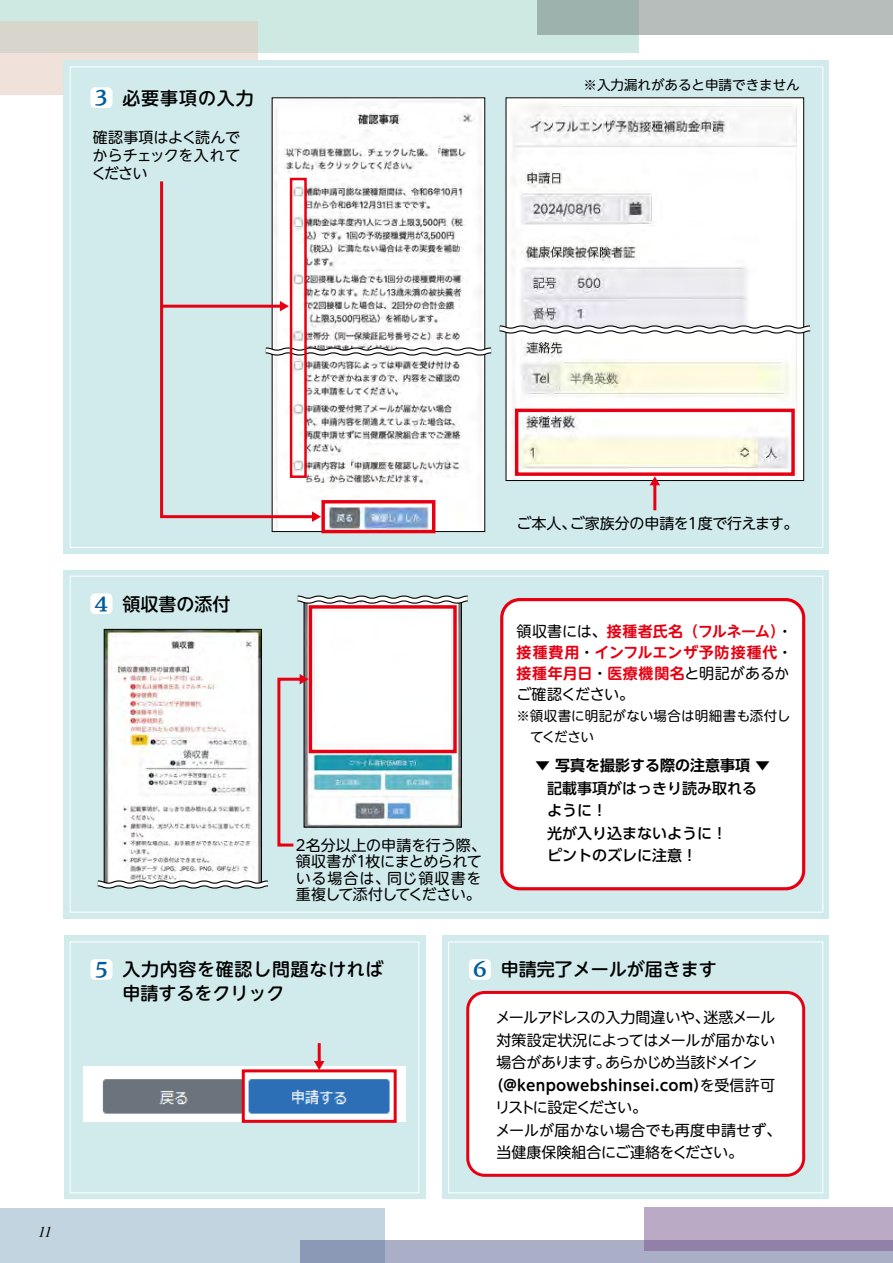
<style>
.page{position:relative;width:893px;height:1263px;background:#fff}
.page>*{position:absolute;margin:0;border:0;box-sizing:border-box;transform-origin:0 0}
.t1{font:25.5px "P Chisaki Min 2 B";color:#005d9d}
.t2{font:500 18px/24px "UD Shin M Go Pr 6";letter-spacing:.04em;color:#000}
.t3{font:500 18px "UD Shin M Go Pr 6";color:#000}
.t4{font:500 18px "UD Shin M Go Pr 6";letter-spacing:.05em;color:#000}
.t5{font:15px/18px "UD Shin M Go Pr 6";letter-spacing:-.015em;color:#000;text-align:justify}
.t6{font:700 15px/21px "UD Shin M Go Pr 6 De";letter-spacing:.03em;color:#e60012;text-align:justify}
.t7{font:500 15px/22.5px "UD Shin Go Pr 6";color:#000}
.t8{font:700 15px "UD Shin M Go Pr 6 De";letter-spacing:.015em;color:#000}
.t9{font:15px/16.5px "UD Shin M Go Pr 6";letter-spacing:-.04em;color:#000}
.t10{font:700 15px "UD Shin Go Pr 6 De";color:#000}
.t11{font:15px "UD Shin M Go Pr 6";letter-spacing:-.085em;color:#000}
.t12{font:15px "UD Shin M Go Pr 6";letter-spacing:-.035em;color:#000}
.t13{font:15px "UD Shin M Go Pr 6";letter-spacing:-.045em;color:#000}
.t14{font:italic 14.85px "Times";color:#000}
.t15{font:13.5px/21px "UD Shin M Go Pr 6";color:#000}
.s1{font-family:"UD Shin M Go Pr 6";font-weight:400;color:#000}
.s2{font-family:"UD Shin M Go Pr 6";font-weight:400}
</style>
<div class="page">
<div style="left:0;top:0;width:639px;height:52px;background:#cee9e1"></div>
<div style="left:537px;top:0;width:356px;height:35px;background:linear-gradient(to right,#a0b3ae,#bec1c0)"></div>
<div style="left:0;top:21px;width:258px;height:73px;background:linear-gradient(to bottom,#d4d4c9,#f8e5e0)"></div>
<div style="left:0;top:1208px;width:385px;height:55px;background:#c2d4df"></div>
<svg style="left:301px;top:1240px;width:592px;height:23px;background:#a4aac3"></svg>
<svg style="left:645px;top:1208px;width:248px;height:43px;background:#b09fbe"></svg>
<div style="left:64px;top:61px;width:765px;height:493px;background:#d1ebec"></div>
<div style="left:64px;top:570px;width:765px;height:348px;background:#d1ebec"></div>
<div style="left:64px;top:935px;width:361px;height:264px;background:#d1ebec"></div>
<div style="left:70px;top:941px;width:349px;height:252px;border:1px solid #fff"></div>
<div style="left:442px;top:935px;width:387px;height:264px;background:#d1ebec"></div>
<div style="left:448px;top:941px;width:375px;height:252px;border:1px solid #fff"></div>
<img style="left:274px;top:100px;width:209px;height:244px">
<img style="left:274px;top:359px;width:209px;height:171px">
<img style="left:508px;top:100px;width:294px;height:222px">
<img style="left:508px;top:337px;width:294px;height:142px">
<div style="left:506px;top:98px;width:298px;height:383px;border:1px solid #000"></div>
<div style="left:90px;top:87px;width:22px;height:21px;background:#fff;border-radius:5px"></div>
<div style="left:90px;top:593px;width:22px;height:21px;background:#fff;border-radius:5px"></div>
<div style="left:90px;top:959px;width:22px;height:21px;background:#fff;border-radius:5px"></div>
<div style="left:502px;top:600px;width:302px;height:289px;background:#fff;border-radius:18px"></div>
<div style="left:500px;top:598px;width:305px;height:292px;border:3px solid #e60012;border-radius:18px"></div>
<div style="left:468px;top:992px;width:336px;height:183px;background:#fff;border-radius:17px"></div>
<div style="left:466px;top:991px;width:339px;height:186px;border:3px solid #e60012;border-radius:17px"></div>
<div style="left:469px;top:959px;width:22px;height:21px;background:#fff;border-radius:5px"></div>
<svg style="left:316px;top:344px;width:176px;height:15px;background:#cecece"></svg>
<svg style="left:499px;top:322px;width:312px;height:15px;background:#d1d1d2"></svg>
<img style="left:106px;top:631px;width:154px;height:246px">
<div style="left:104px;top:629px;width:158px;height:256px;border:1px solid #000"></div>
<img style="left:306px;top:607px;width:154px;height:218px">
<div style="left:304px;top:599px;width:158px;height:228px;border:1px solid #000"></div>
<svg style="left:97px;top:877px;width:171px;height:12px;background:#c0c4c4"></svg>
<svg style="left:297px;top:595px;width:171px;height:12px;background:#b9bebe"></svg>
<div style="left:321px;top:500px;width:114px;height:33px;border:3px solid #e60012"></div>
<div style="left:515px;top:409px;width:280px;height:67px;border:3px solid #e60012"></div>
<div style="left:309px;top:605px;width:148px;height:148px;border:3px solid #e60012"></div>
<img style="left:83px;top:1066px;width:323px;height:55px">
<hr style="left:318px;top:1043px;width:3px;height:19px;background:#e60012">
<svg style="left:314px;top:1061px;width:10px;height:8px"></svg>
<div style="left:242px;top:1069px;width:155px;height:54px;border:3px solid #e60012"></div>
<svg style="left:160px;top:178px;width:156px;height:342px"></svg>
<svg style="left:312px;top:511px;width:9px;height:11px"></svg>
<hr style="left:162px;top:305px;width:119px;height:3px;background:#e60012">
<svg style="left:280px;top:301px;width:9px;height:10px"></svg>
<hr style="left:653px;top:484px;width:3px;height:26px;background:#e60012">
<svg style="left:650px;top:476px;width:10px;height:9px"></svg>
<svg style="left:277px;top:674px;width:32px;height:173px"></svg>
<h1 class="t1" style="left:95px;top:85px;width:15px">3</h1>
<p class="t4" style="left:122px;top:83px;width:133px">必要事項の入力</p>
<p class="t5" style="left:91px;top:127px;width:150px">確認事項はよく読んでからチェックを入れてください</p>
<p class="t15" style="left:584px;top:73px;width:218px">※入力漏れがあると申請できません</p>
<p class="t14" style="left:38px;top:1219px;width:15px">11</p>
<p class="t5" style="left:517px;top:513px;width:61px">ご本人、</p>
<p class="t5" style="left:570px;top:513px;width:230px">ご家族分の申請を1度で行えます。</p>
<h1 class="t1" style="left:95px;top:591px;width:15px">4</h1>
<p class="t3" style="left:122px;top:589px;width:109px">領収書の添付</p>
<p class="t5" style="left:296px;top:836px;width:192px;line-height:16.5px;text-align:right">2名分以上の申請を行う際、領収書が1枚にまとめられて同じ領収書を</p>
<p class="t9" style="left:296px;top:869px;width:187px">いる場合は、<br>重複して添付してください。</p>
<p class="t6" style="left:517px;top:620px;width:277px"><span class="s1">領収書には、</span>接種者氏名（フルネーム<span class="s1">・</span>(接種費用<span class="s1">・</span>インフルエンザ予防接種代<span class="s1">・</span>接種年月日<span class="s1">・</span>医療機関名<span class="s1">と明記があるか</span></p>
<p class="t12" style="left:517px;top:682px;width:119px">ご確認ください。</p>
<p class="t15" style="left:530px;top:705px;width:262px;text-indent:-14px">※領収書に明記がない場合は明細書も添付してください</p>
<p class="t10" style="left:535px;top:753px;width:236px">▼ 写真を撮影する際の注意事項 ▼</p>
<p class="t7" style="left:547px;top:776px;width:211px">記載事項がはっきり読み取れるように!<br>光が入り込まないように!<br>ピントのズレに注意!</p>
<h1 class="t1" style="left:95px;top:956px;width:14px">5</h1>
<p class="t2" style="left:122px;top:956px;width:263px">入力内容を確認し問題なければ申請するをクリック</p>
<h1 class="t1" style="left:473px;top:956px;width:16px">6</h1>
<p class="t3" style="left:501px;top:954px;width:217px">申請完了メールが届きます</p>
<p class="t5" style="left:703px;top:1007px;width:73px">迷惑メール</p>
<p class="t5" style="left:495px;top:1007px;width:216px">メールアドレスの入力間違いや、</p>
<p class="t5" style="left:496px;top:1030px;width:280px">対策設定状況によってはメールが届かない</p>
<p class="t11" style="left:605px;top:1050px;width:154px">あらかじめ当該ドメイン</p>
<p class="t13" style="left:496px;top:1050px;width:116px">場合があります。</p>
<p class="t8" style="left:489px;top:1072px;width:288px">（@kenpowebshinsei.com <span class="s2">を受信許可</span></p>
<p class="t8" style="left:693px;top:1072px;width:16px">）</p>
<p class="t5" style="left:495px;top:1095px;width:288px;line-height:22.5px;text-align:left">リストに設定ください。<br>メールが届かない場合でも再度申請せず、当健康保険組合にご連絡をください。</p>
</div>
